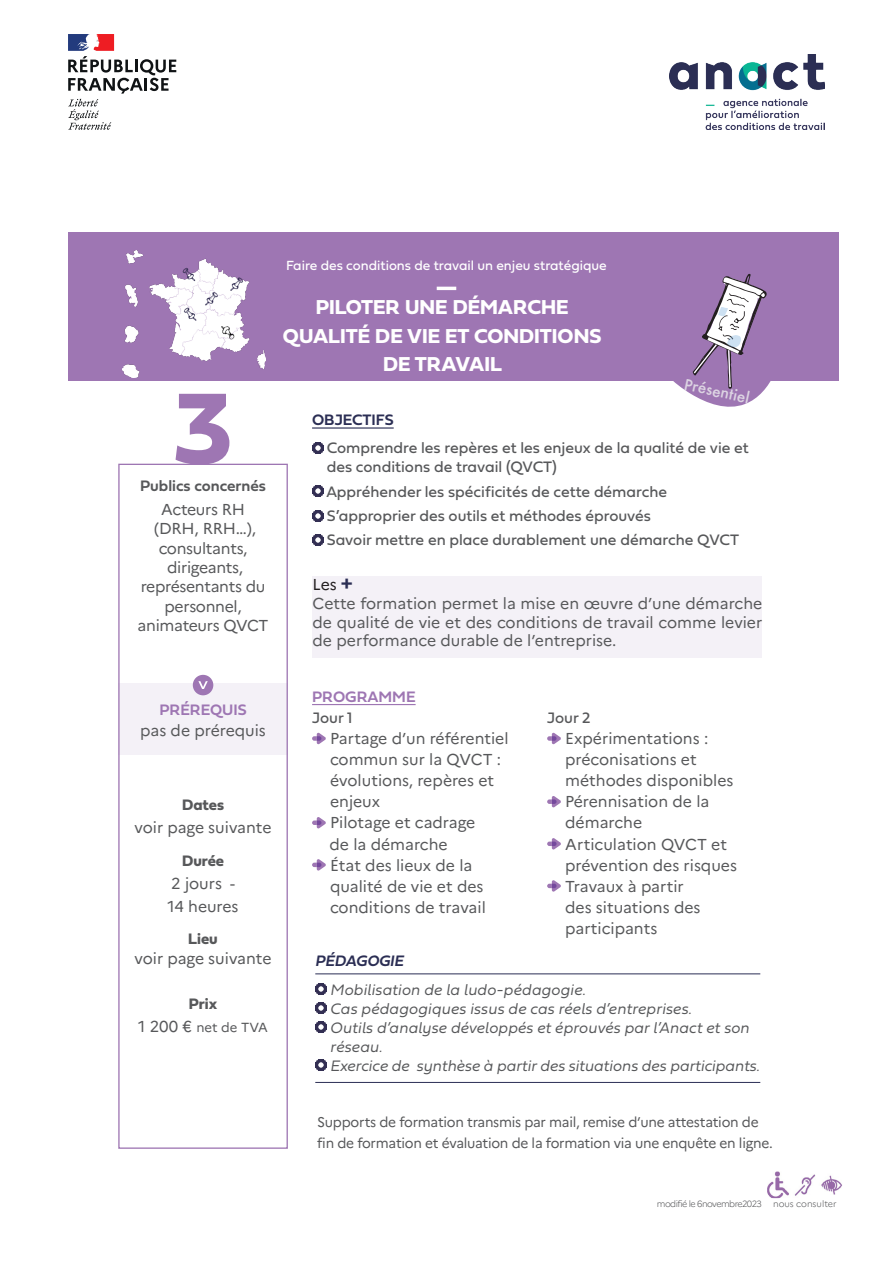
<style>
.page{position:relative;width:893px;height:1263px;background:#fff}
.page>*{position:absolute;margin:0;border:0;box-sizing:border-box;transform-origin:0 0}
.t1{font:105.3px "Fieldwork Geo Bold";color:#9e76b3}
.t2{font:21px "Fieldwork Geo Bold";color:#fff}
._2_PROG{font:15.75px/21px "Marianne";color:#57585a}
._2_PROG-2{font:15.75px/19.4px "Fieldwork Geo Regular";color:#57585a}
.t3{font:italic 300 15.75px/18.9px "Fieldwork";color:#57585a}
._2_PROG-3{font:15.75px/19.4px "Marianne";letter-spacing:-.02em;color:#57585a}
.t4{font:15.75px "Fieldwork Geo Demibold";color:#9e76b3}
.t5{font:15.75px "Fieldwork Geo Demibold";color:#57585a}
.t6{font:15.75px "Fieldwork Geo Demibold";color:#2b2e54}
.t7{font:italic 600 15.75px "Fieldwork";color:#2b2e54}
.t8{font:15.75px "Fieldwork Geo Bold";color:#57585a}
.t9{font:15.75px "Marianne";color:#231f20}
.t10{font:500 15.45px "Futura";color:rgb(241 243 242/.75)}
.t11{font:14.1px/21px "Marianne";letter-spacing:-.02em;color:#57585a}
.t12{font:13.8px "Fieldwork Geo Regular";color:#fff}
.t13{font:13.2px "Marianne";color:#57585a}
.t14{font:300 9px "Marianne";letter-spacing:-.06em;color:#57585a}
.t15{font:300 9px "Marianne";color:#57585a}
.s1{font-family:"Fieldwork Geo Demibold";font-size:19.35px;color:#2b2e54}
.s2{font-family:"Fieldwork Geo Bold"}
.s3{font-size:15.75px}
</style>
<div class="page">
<div style="left:68px;top:232px;width:771px;height:149px;background:#9e76b3"></div>
<hr style="left:437px;top:287px;width:19px;height:3px;background:#fff">
<img style="left:767px;top:1171px;width:75px;height:27px">
<img style="left:670px;top:54px;width:155px;height:76px">
<svg style="left:68px;top:34px;width:108px;height:96px"></svg>
<img style="left:122px;top:251px;width:143px;height:127px">
<svg style="left:673px;top:273px;width:98px;height:134px"></svg>
<div style="left:118px;top:683px;width:170px;height:72px;background:#f4f1f7"></div>
<div style="left:118px;top:464px;width:170px;height:685px;border:1px solid #9e76b3"></div>
<div style="left:193px;top:675px;width:20px;height:20px;background:#9e76b3;border-radius:50%"></div>
<svg style="left:198px;top:681px;width:10px;height:8px"></svg>
<hr style="left:312px;top:427px;width:82px;height:2px;background:#2b2e54">
<hr style="left:312px;top:704px;width:104px;height:1px;background:#9e76b3">
<svg style="left:312px;top:442px;width:11px;height:11px"></svg>
<svg style="left:312px;top:486px;width:11px;height:11px"></svg>
<svg style="left:312px;top:510px;width:11px;height:11px"></svg>
<svg style="left:312px;top:534px;width:11px;height:11px"></svg>
<svg style="left:312px;top:732px;width:14px;height:13px"></svg>
<svg style="left:312px;top:817px;width:14px;height:12px"></svg>
<svg style="left:312px;top:859px;width:14px;height:12px"></svg>
<svg style="left:547px;top:732px;width:14px;height:13px"></svg>
<svg style="left:547px;top:796px;width:14px;height:12px"></svg>
<svg style="left:547px;top:838px;width:14px;height:12px"></svg>
<svg style="left:547px;top:880px;width:14px;height:12px"></svg>
<div style="left:313px;top:576px;width:449px;height:82px;background:#f4f1f7"></div>
<hr style="left:315px;top:973px;width:445px;height:1px;background:#2b2e54">
<hr style="left:315px;top:1082px;width:445px;height:1px;background:#2b2e54">
<svg style="left:315px;top:984px;width:11px;height:11px"></svg>
<svg style="left:315px;top:1003px;width:11px;height:11px"></svg>
<svg style="left:315px;top:1022px;width:11px;height:11px"></svg>
<svg style="left:315px;top:1060px;width:11px;height:10px"></svg>
<p class="t1" style="left:173px;top:346px;width:61px">3</p>
<p class="_2_PROG-3" style="left:161px;top:500px;width:85px">Acteurs RH</p>
<p class="_2_PROG-3" style="left:154px;top:519px;width:103px">(DRH, RRH…), consultants,</p>
<p class="_2_PROG-3" style="left:167px;top:558px;width:77px">dirigeants,</p>
<p class="_2_PROG-3" style="left:141px;top:577px;width:126px;text-align:center">représentants du personnel,</p>
<p class="_2_PROG-3" style="left:138px;top:616px;width:132px">animateurs QVCT</p>
<p class="t5" style="left:140px;top:473px;width:127px">Publics concernés</p>
<p class="t12" style="left:286px;top:255px;width:322px">Faire des conditions de travail un enjeu stratégique</p>
<p class="t2" style="left:316px;top:291px;width:254px">PILOTER UNE DÉMARCHE</p>
<p class="t2" style="left:283px;top:319px;width:320px">QUALITÉ DE VIE ET CONDITIONS</p>
<p class="t2" style="left:383px;top:348px;width:120px">DE TRAVAIL</p>
<p class="t6" style="left:312px;top:408px;width:83px">OBJECTIFS</p>
<p class="t10" style="left:687px;top:373px;width:68px;rotate:12deg">Présentiel</p>
<p class="_2_PROG-2" style="left:327px;top:438px;width:424px">Comprendre les repères et les enjeux de la qualité de vie et des conditions de travail (QVCT)</p>
<p class="_2_PROG-2" style="left:326px;top:481px;width:342px">Appréhender les spécificités de cette démarche</p>
<p class="_2_PROG-2" style="left:327px;top:505px;width:326px">S’approprier des outils et méthodes éprouvés</p>
<p class="_2_PROG-2" style="left:327px;top:530px;width:414px">Savoir mettre en place durablement une démarche QVCT</p>
<p class="t9" style="left:313px;top:574px;width:41px">Les <span class="s1">+</span></p>
<p class="_2_PROG" style="left:313px;top:593px;width:451px;line-height:18.9px;text-align:justify">Cette formation permet la mise en œuvre d’une démarche de qualité de vie et des conditions de travail comme levier de performance durable de l’entreprise.</p>
<p class="t4" style="left:159px;top:697px;width:89px">PRÉREQUIS</p>
<p class="_2_PROG" style="left:140px;top:720px;width:127px">pas de prérequis</p>
<p class="_2_PROG" style="left:135px;top:793px;width:139px;line-height:22.8px;text-align:center"><span class="s2">Dates<br></span>voir page suivante</p>
<p class="_2_PROG" style="left:168px;top:849px;width:72px;line-height:22.8px;text-align:center"><span class="s2">Durée<br></span>2 jours -<br>14 heures</p>
<p class="t8" style="left:188px;top:927px;width:31px">Lieu</p>
<p class="_2_PROG" style="left:135px;top:947px;width:139px">voir page suivante</p>
<p class="t8" style="left:189px;top:991px;width:30px">Prix</p>
<p class="t13" style="left:138px;top:1019px;width:131px"><span class="s3">1 200 €</span> net de TVA</p>
<p class="t4" style="left:312px;top:684px;width:105px">PROGRAMME</p>
<p class="_2_PROG-2" style="left:312px;top:707px;width:42px">Jour 1</p>
<p class="_2_PROG" style="left:330px;top:728px;width:180px">Partage d’un référentiel commun sur la QVCT : évolutions, repères et enjeux</p>
<p class="_2_PROG" style="left:330px;top:812px;width:147px">Pilotage et cadrage</p>
<p class="_2_PROG" style="left:329px;top:833px;width:120px">de la démarche</p>
<p class="_2_PROG" style="left:330px;top:854px;width:157px">État des lieux de la qualité de vie et des conditions de travail</p>
<p class="_2_PROG-2" style="left:547px;top:707px;width:45px">Jour 2</p>
<p class="_2_PROG" style="left:565px;top:728px;width:170px">Expérimentations : préconisations et méthodes disponibles</p>
<p class="_2_PROG" style="left:565px;top:791px;width:146px">Pérennisation de la démarche</p>
<p class="_2_PROG" style="left:565px;top:833px;width:173px">Articulation QVCT et prévention des risques</p>
<p class="_2_PROG" style="left:565px;top:875px;width:137px">Travaux à partir des situations des participants</p>
<p class="t7" style="left:315px;top:949px;width:90px">PÉDAGOGIE</p>
<p class="t3" style="left:330px;top:979px;width:257px">Mobilisation de la ludo-pédagogie.</p>
<p class="t3" style="left:330px;top:998px;width:363px">Cas pédagogiques issus de cas réels d’entreprises.</p>
<p class="t3" style="left:330px;top:1017px;width:421px">Outils d’analyse développés et éprouvés par l’Anact et son réseau.</p>
<p class="t3" style="left:330px;top:1055px;width:431px">Exercice de synthèse à partir des situations des participants.</p>
<p class="t11" style="left:317px;top:1111px;width:457px">Supports de formation transmis par mail, remise d’une attestation de fin de formation et évaluation de la formation via une enquête en ligne.</p>
<p class="t14" style="left:657px;top:1198px;width:106px">modifié le 6 novembre 2023</p>
<p class="t15" style="left:773px;top:1198px;width:65px">nous consulter</p>
</div>
